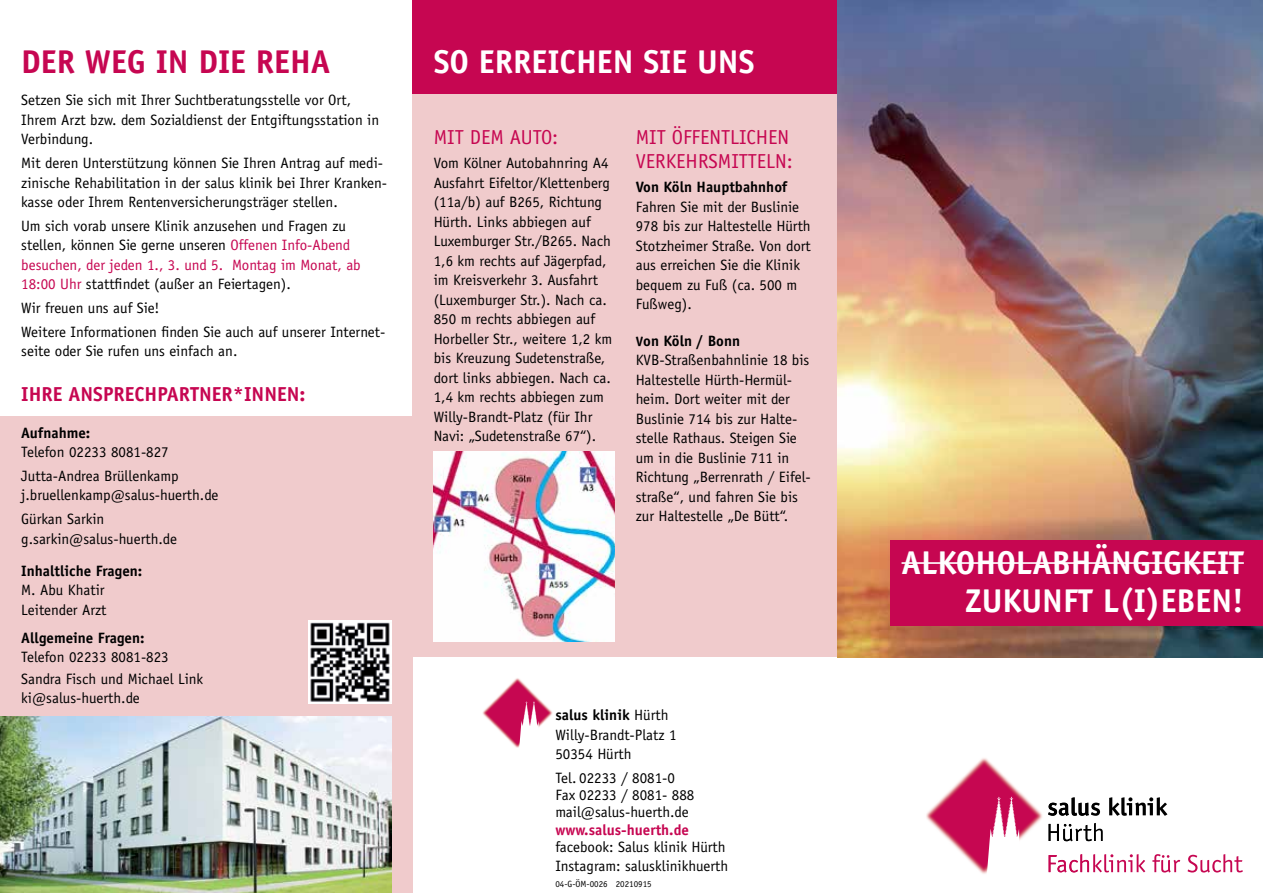
<style>
.page{position:relative;width:1263px;height:893px;background:#fff}
.page>*{position:absolute;margin:0;border:0;box-sizing:border-box;transform-origin:0 0}
.t1{font:700 33px/37.5px "Officina Sans Std";color:#fff;text-align:right}
.t2{font:700 33px "Officina Sans Std";color:#c60651}
.t3{font:20.25px/24px "Officina Sans Std";color:#c60651}
.t4{font:700 20.25px "Officina Sans Std";color:#c60651}
.t5{font:15px/19.5px "Officina Sans Std";color:#000}
.t6{font:700 15px "Officina Sans Std";color:#000}
.t7{font:700 15px "Officina Sans Std";color:#c60651}
.t8{font:9px "Officina Sans Std";color:#000}
.s1{color:#c60651}
.s2{font-weight:700;font-size:13.5px}
.s3{font-weight:700}
</style>
<div class="page">
<div style="left:412px;top:0;width:426px;height:102px;background:#c60651"></div>
<div style="left:412px;top:95px;width:426px;height:562px;background:#f0cbcc"></div>
<img style="left:434px;top:452px;width:180px;height:189px">
<div style="left:0;top:417px;width:412px;height:476px;background:#f0cbcc"></div>
<img style="left:838px;top:0;width:425px;height:657px">
<img style="left:482px;top:678px;width:71px;height:70px">
<svg style="left:519px;top:701px;width:20px;height:47px"></svg>
<img style="left:308px;top:621px;width:83px;height:83px">
<div style="left:891px;top:540px;width:372px;height:85px;background:#c60651"></div>
<hr style="left:901px;top:562px;width:343px;height:2px;background:#fff">
<svg style="left:1109px;top:797px;width:58px;height:19px"></svg>
<svg style="left:1152px;top:854px;width:28px;height:18px"></svg>
<svg style="left:1187px;top:854px;width:56px;height:18px"></svg>
<img style="left:926px;top:758px;width:168px;height:116px">
<svg style="left:1048px;top:797px;width:52px;height:19px"></svg>
<svg style="left:1048px;top:823px;width:55px;height:18px"></svg>
<img style="left:1083px;top:825px;width:9px;height:16px">
<svg style="left:1048px;top:854px;width:97px;height:18px"></svg>
<svg style="left:986px;top:797px;width:33px;height:77px"></svg>
<img style="left:0;top:716px;width:391px;height:177px">
<h1 class="t2" style="left:21px;top:41px;width:311px">der weg in die reha</h1>
<h1 class="t1" style="left:434px;top:43px;width:322px">so erreich en sie uns</h1>
<p class="t5" style="left:21px;top:91px;width:359px">Setzen Sie sich mit Ihrer Suchtberatungsstelle vor Ort,<br>Ihrem Arzt bzw. dem Sozialdienst der Entgiftungsstation in<br>Verbindung.</p>
<p class="t5" style="left:21px;top:153px;width:367px">Mit deren Unterstützung können Sie Ihren Antrag auf medi&shy;zinische Rehabilitation in der salus klinik bei Ihrer Kranken&shy;kasse oder Ihrem Rentenversicherungsträger stellen.</p>
<p class="t5" style="left:21px;top:216px;width:341px">Um sich vorab unsere Klinik anzusehen und Fragen zu stellen, können Sie gerne unseren <span class="s1">Offenen Info-Abend besuchen, der jeden 1., 3. und 5. Montag im Monat, ab 18:00 U hr</span> stattfindet (außer an Feiertagen).</p>
<p class="t5" style="left:21px;top:296px;width:366px;line-height:23.7px">Wir freuen uns auf Sie!<br>Weitere Informationen finden Sie auch auf unserer Internet-</p>
<p class="t5" style="left:21px;top:342px;width:218px">seite oder Sie rufen uns einfach an.</p>
<h2 class="t4" style="left:21px;top:381px;width:286px">Ih re Ansprech partner*innen:</h2>
<p class="t6" style="left:21px;top:423px;width:71px">Aufnahme:</p>
<p class="t5" style="left:21px;top:440px;width:159px;line-height:23.7px">Telefon 02233 8081-827<br>Jutta-Andrea Brüllenkamp</p>
<p class="t5" style="left:21px;top:483px;width:199px;line-height:23.7px">j.bruellenkamp@salus-huerth.de<br>Gürkan Sarkin</p>
<p class="t5" style="left:21px;top:529px;width:157px">g.sarkin@salus-huerth.de</p>
<p class="t6" style="left:21px;top:561px;width:123px">Inhaltliche Fragen:</p>
<p class="t5" style="left:21px;top:580px;width:87px">M. Abu Khatir<br>Leitender Arzt</p>
<p class="t6" style="left:21px;top:628px;width:125px">Allgemeine Fragen:</p>
<p class="t5" style="left:21px;top:646px;width:184px;line-height:21.6px">Telefon 02233 8081-823<br>Sandra Fisch und Michael Link</p>
<p class="t5" style="left:21px;top:689px;width:120px">ki@salus-huerth.de</p>
<h2 class="t3" style="left:636px;top:126px;width:159px">mit öffentlichen verkehrsmitteln:</h2>
<p class="t6" style="left:636px;top:178px;width:153px">Von Köln Hauptbahnhof</p>
<p class="t5" style="left:636px;top:197px;width:177px">Fahren Sie mit der Buslinie<br>978 bis zur H altestelle H ürth<br>Stotzheimer Straße. Von dort aus erreichen Sie die Klinik bequem zu Fuß (ca. 500 m<br>Fußweg).</p>
<p class="t5" style="left:636px;top:331px;width:177px"><span class="s2">V</span><span class="s3">on Köln / Bonn<br></span>KVB-Straßenbahnlinie 18 bis<br>H altestelle H ürth-Hermül&shy;heim. Dort weiter mit der<br>Buslinie 714 bis zur Halte&shy;stelle Rathaus. Steigen Sie um in die Buslinie 711 in<br>Richtung „Berrenrath / Eifel&shy;straße“, und fahren Sie bis zur H altestelle „De Bütt“.</p>
<h2 class="t3" style="left:434px;top:126px;width:126px">mit dem auto:</h2>
<p class="t5" style="left:434px;top:153px;width:180px">Vom Kölner Autobahnring A4<br>Ausfahrt Eifeltor/Klettenberg (11a/b) auf B265, Richtung<br>H ürth. Links abbiegen auf<br>Luxemburger Str./B265. Nach<br>1,6 km rechts auf Jägerpfad, im Kreisverkehr 3. Ausfahrt (Luxemburger Str.). Nach ca.<br>850 m rechts abbiegen auf<br>H orbeller Str., weitere 1,2 km bis Kreuzung Sudetenstraße, dort links abbiegen. Nach ca.<br>1,4 km rechts abbiegen zum<br>Willy-Brandt-Platz (für Ihr<br>Navi: „Sudetenstraße 67“).</p>
<p class="t5" style="left:555px;top:705px;width:123px"><span class="s3">salus klinik</span> H ürth<br>Willy-Brandt-Platz 1<br>50354 H ürth</p>
<p class="t5" style="left:555px;top:769px;width:141px;line-height:17.2px">Tel. 02233 / 8081-0<br>Fax 02233 / 8081- 888 mail@salus-huerth.de</p>
<p class="t7" style="left:555px;top:820px;width:135px">www.salus-huerth.de</p>
<p class="t5" style="left:555px;top:837px;width:174px">facebook: Salus klinik H ürth<br>Instagram: salusklinikhuerth</p>
<p class="t8" style="left:555px;top:879px;width:98px">04-G-ÖM-0026 20210915</p>
<h1 class="t1" style="left:901px;top:544px;width:344px">alkoholabhängigkeit<br>Zukunft l(i)eben!</h1>
</div>
